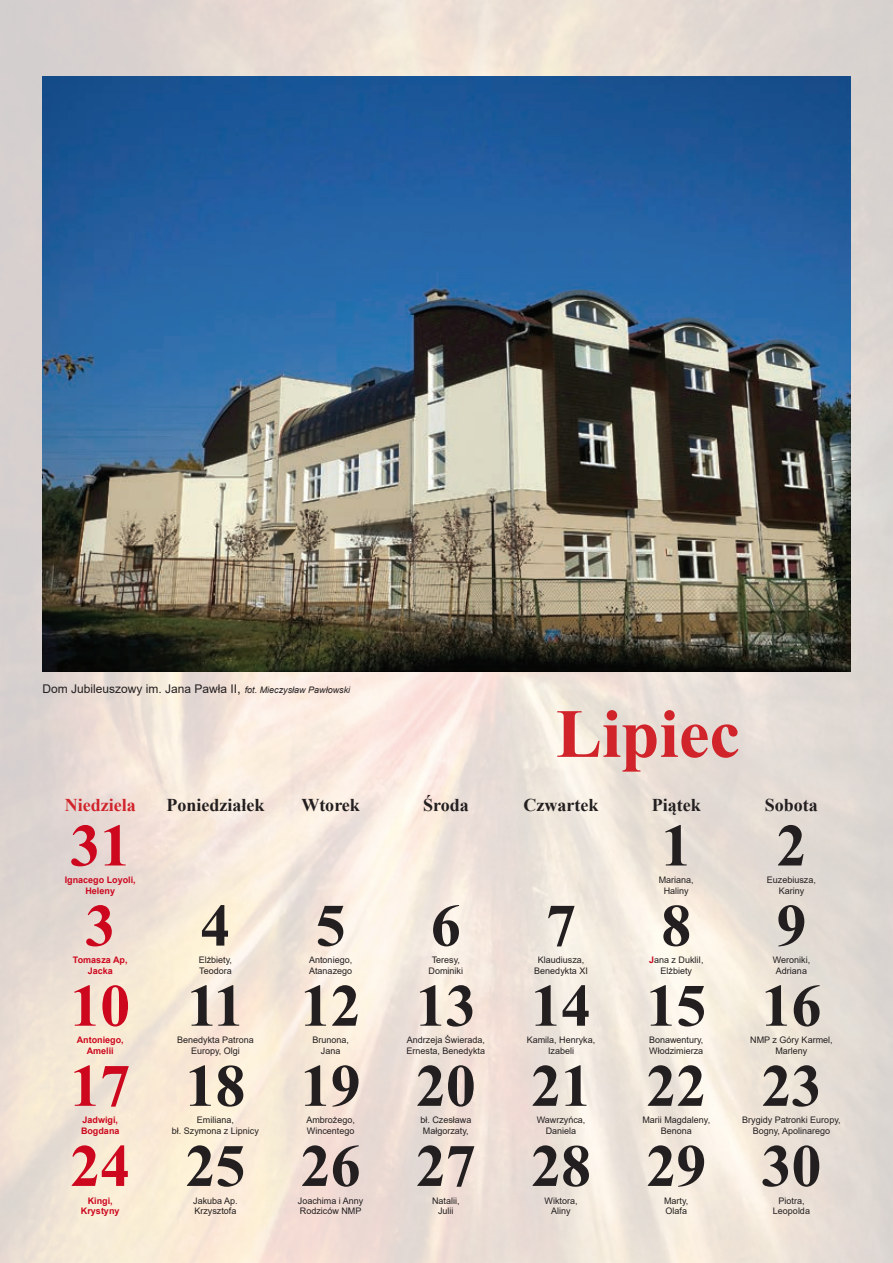
<style>
.page{position:relative;width:893px;height:1263px;background:#fff}
.page>*{position:absolute;margin:0;border:0;box-sizing:border-box;transform-origin:0 0}
.t1{font:700 69px "Times New Roman";color:#d1232a}
.t2{font:700 60px "Times New Roman";color:#231f20}
.t3{font:700 60px "Times New Roman";color:#cd071e}
.t4{font:700 18px "Times New Roman";color:#231f20}
.t5{font:700 18px "Times New Roman";color:#d1232a}
.t6{font:12px "Arial";color:#231f20}
.t7{font:9px/10.8px "Arial";color:#231f20;text-align:center}
.t8{font:700 9px/10.8px "Arial";color:#cd071e;text-align:center}
.s1{font-size:13.5px}
.s2{font-style:italic;font-size:9px}
.s3{font-weight:700;color:#cd071e}
.s4{color:#cd071e}
</style>
<div class="page">
<img style="left:0;top:0;width:893px;height:1263px">
<img style="left:43px;top:77px;width:807px;height:595px">
<h3 class="t6" style="left:43px;top:680px;width:309px">Dom Jubileuszowy im. Jana Pawła II<span class="s1">,</span> <span class="s2">fot. Mieczysław Pawłowski</span></h3>
<h1 class="t1" style="left:556px;top:684px;width:186px">Lipiec</h1>
<h3 class="t5" style="left:65px;top:792px;width:72px">Niedziela</h3>
<h3 class="t4" style="left:166px;top:792px;width:100px">Poniedziałek</h3>
<h3 class="t4" style="left:301px;top:792px;width:60px">Wtorek</h3>
<h3 class="t4" style="left:423px;top:792px;width:47px">Środa</h3>
<h3 class="t4" style="left:524px;top:792px;width:76px">Czwartek</h3>
<h3 class="t4" style="left:652px;top:792px;width:50px">Piątek</h3>
<h3 class="t4" style="left:765px;top:792px;width:55px">Sobota</h3>
<h2 class="t3" style="left:70px;top:802px;width:61px">31</h2>
<h2 class="t2" style="left:661px;top:802px;width:31px">1</h2>
<h2 class="t2" style="left:776px;top:802px;width:31px">2</h2>
<p class="t8" style="left:65px;top:875px;width:73px">Ignacego Loyoli,<br>Heleny</p>
<p class="t7" style="left:659px;top:874px;width:37px">Mariana,<br>Haliny</p>
<p class="t7" style="left:767px;top:874px;width:51px">Euzebiusza,<br>Kariny</p>
<h2 class="t3" style="left:85px;top:882px;width:31px">3</h2>
<h2 class="t2" style="left:200px;top:882px;width:31px">4</h2>
<h2 class="t2" style="left:316px;top:882px;width:31px">5</h2>
<h2 class="t2" style="left:431px;top:882px;width:31px">6</h2>
<h2 class="t2" style="left:546px;top:882px;width:31px">7</h2>
<h2 class="t2" style="left:661px;top:882px;width:31px">8</h2>
<h2 class="t2" style="left:776px;top:882px;width:31px">9</h2>
<p class="t8" style="left:73px;top:955px;width:56px">Tomasza Ap,<br>Jacka</p>
<p class="t7" style="left:199px;top:954px;width:35px;text-align:left">Elżbiety,<br>Teodora</p>
<p class="t7" style="left:309px;top:954px;width:45px;text-align:left">Antoniego,<br>Atanazego</p>
<p class="t7" style="left:429px;top:954px;width:36px">Teresy,<br>Dominiki</p>
<p class="t7" style="left:534px;top:954px;width:55px">Klaudiusza,<br>Benedykta XI</p>
<p class="t7" style="left:649px;top:954px;width:56px"><span class="s3">J</span>ana z DukliI,<br>Elżbiety</p>
<p class="t7" style="left:773px;top:954px;width:39px">Weroniki,<br>Adriana</p>
<h2 class="t2" style="left:70px;top:962px;width:753px"><span class="s4">10</span> 11 12 13 14 15 16</h2>
<p class="t8" style="left:77px;top:1035px;width:48px">Antoniego,<br>Amelii</p>
<p class="t7" style="left:177px;top:1035px;width:78px">Benedykta Patrona<br>Europy, Olgi</p>
<p class="t7" style="left:312px;top:1035px;width:38px">Brunona,<br>Jana</p>
<p class="t7" style="left:407px;top:1035px;width:80px;text-align:left">Andrzeja Świerada,<br>Ernesta, Benedykta</p>
<p class="t7" style="left:527px;top:1035px;width:70px">Kamila, Henryka,<br>Izabeli</p>
<p class="t7" style="left:649px;top:1035px;width:56px;text-align:left">Bonawentury,<br>Włodzimierza</p>
<p class="t7" style="left:750px;top:1035px;width:84px">NMP z Góry Karmel,<br>Marleny</p>
<h2 class="t2" style="left:70px;top:1042px;width:753px"><span class="s4">17</span> 18 19 20 21 22 23</h2>
<p class="t8" style="left:81px;top:1115px;width:40px;text-align:left">Jadwigi,<br>Bogdana</p>
<p class="t7" style="left:172px;top:1115px;width:89px">Emiliana,<br>bł. Szymona z Lipnicy</p>
<p class="t7" style="left:306px;top:1115px;width:50px;text-align:left">Ambrożego,<br>Wincentego</p>
<p class="t7" style="left:420px;top:1115px;width:53px;text-align:left">bł. Czesława<br>Małgorzaty,</p>
<p class="t7" style="left:537px;top:1115px;width:50px">Wawrzyńca,<br>Daniela</p>
<p class="t7" style="left:642px;top:1115px;width:69px">Marii Magdaleny,<br>Benona</p>
<p class="t7" style="left:742px;top:1115px;width:100px">Brygidy Patronki Europy,<br>Bogny, Apolinarego</p>
<h2 class="t2" style="left:70px;top:1122px;width:753px"><span class="s4">24</span> 25 26 27 28 29 30</h2>
<p class="t8" style="left:81px;top:1195px;width:40px">Kingi,<br>Krystyny</p>
<p class="t7" style="left:193px;top:1195px;width:46px;text-align:left">Jakuba Ap.<br>Krzysztofa</p>
<p class="t7" style="left:298px;top:1195px;width:67px;text-align:left">Joachima i Anny<br>Rodziców NMP</p>
<p class="t7" style="left:432px;top:1195px;width:29px">Natalii,<br>Julii</p>
<p class="t7" style="left:545px;top:1195px;width:35px">Wiktora,<br>Aliny</p>
<p class="t7" style="left:664px;top:1195px;width:26px;text-align:left">Marty,<br>Olafa</p>
<p class="t7" style="left:773px;top:1195px;width:39px">Piotra,<br>Leopolda</p>
</div>
